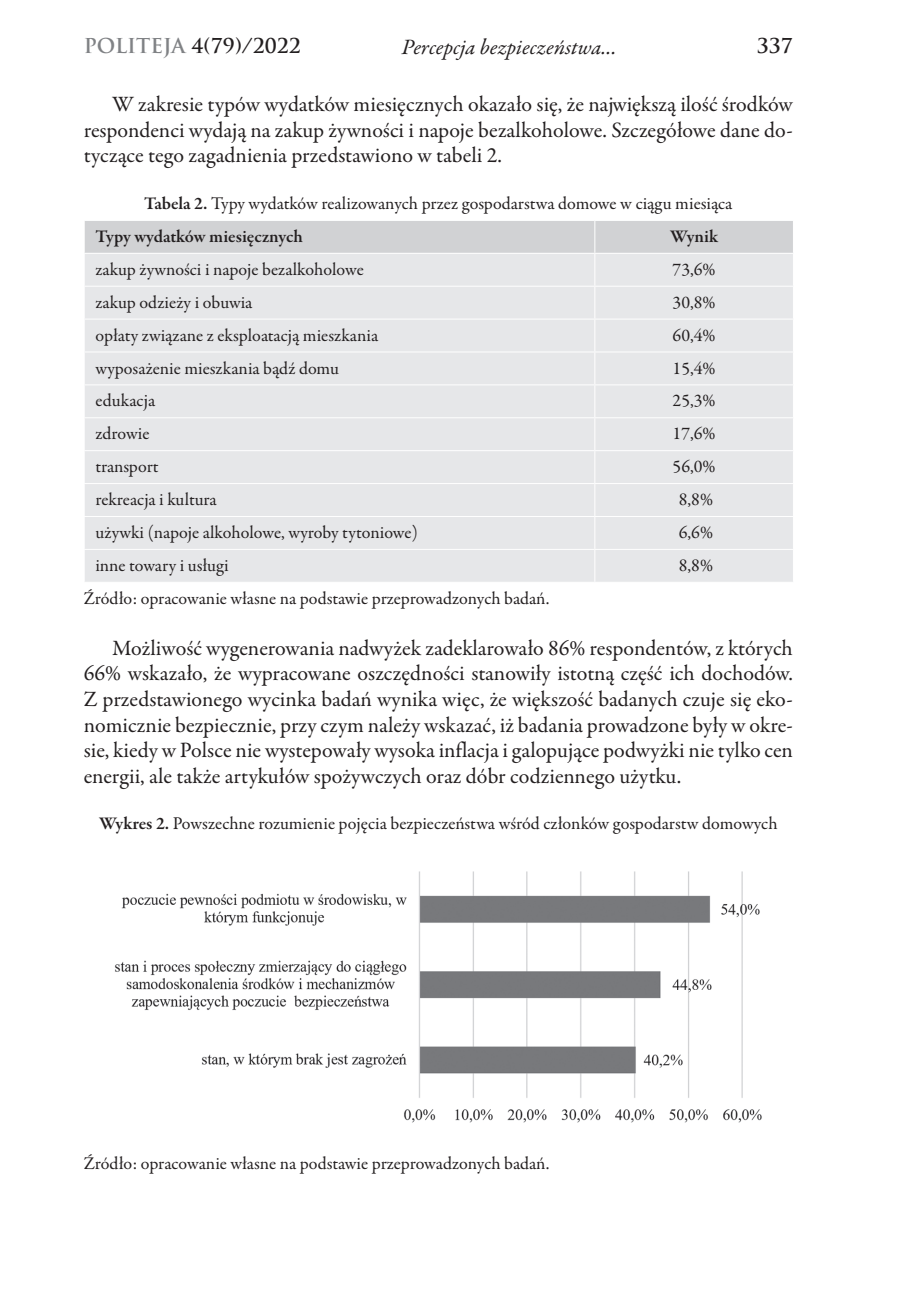
<style>
.page{position:relative;width:908px;height:1303px;background:#fff}
.page>*{position:absolute;margin:0;border:0;box-sizing:border-box;transform-origin:0 0}
.t1{font:22px/25.6px "Garamond Premr Pro";color:#231f20;text-align:justify}
.t2{font:italic 22px "Garamond Premr Pro";color:#231f20}
.t3{font:700 20px "Trajan Pro";color:#231f20}
.t4{font:18px/33.4px "Garamond Premr Pro";color:#231f20}
.t5{font:600 18px "Garamond Premr Pro";color:#231f20}
.s1{color:#808285}
.s2{font-weight:600}
</style>
<div class="page">
<div style="left:85px;top:221px;width:707px;height:32px;background:#d1d2d4"></div>
<div style="left:85px;top:254px;width:707px;height:328px;background:#e6e7e9"></div>
<hr style="left:594px;top:221px;width:1px;height:32px;background:#fff">
<hr style="left:594px;top:254px;width:1px;height:32px;background:#fff">
<hr style="left:84px;top:286px;width:510px;height:1px;background:#fff">
<hr style="left:594px;top:286px;width:199px;height:1px;background:#fff">
<hr style="left:594px;top:287px;width:1px;height:32px;background:#fff">
<hr style="left:84px;top:319px;width:510px;height:1px;background:#fff">
<hr style="left:594px;top:319px;width:199px;height:1px;background:#fff">
<hr style="left:594px;top:320px;width:1px;height:31px;background:#fff">
<hr style="left:84px;top:351px;width:510px;height:1px;background:#fff">
<hr style="left:594px;top:351px;width:199px;height:1px;background:#fff">
<hr style="left:594px;top:352px;width:1px;height:32px;background:#fff">
<hr style="left:84px;top:384px;width:510px;height:1px;background:#fff">
<hr style="left:594px;top:384px;width:199px;height:1px;background:#fff">
<hr style="left:594px;top:385px;width:1px;height:32px;background:#fff">
<hr style="left:84px;top:417px;width:510px;height:1px;background:#fff">
<hr style="left:594px;top:417px;width:199px;height:1px;background:#fff">
<hr style="left:594px;top:418px;width:1px;height:32px;background:#fff">
<hr style="left:84px;top:450px;width:510px;height:1px;background:#fff">
<hr style="left:594px;top:450px;width:199px;height:1px;background:#fff">
<hr style="left:594px;top:451px;width:1px;height:32px;background:#fff">
<hr style="left:84px;top:483px;width:510px;height:1px;background:#fff">
<hr style="left:594px;top:483px;width:199px;height:1px;background:#fff">
<hr style="left:594px;top:484px;width:1px;height:32px;background:#fff">
<hr style="left:84px;top:516px;width:510px;height:1px;background:#fff">
<hr style="left:594px;top:516px;width:199px;height:1px;background:#fff">
<hr style="left:594px;top:517px;width:1px;height:32px;background:#fff">
<hr style="left:84px;top:549px;width:510px;height:1px;background:#fff">
<hr style="left:594px;top:549px;width:199px;height:1px;background:#fff">
<hr style="left:594px;top:550px;width:1px;height:32px;background:#fff">
<img style="left:115px;top:871px;width:647px;height:252px">
<p class="t3" style="left:84px;top:34px;width:218px"><span class="s1">POLITEJA</span> 4(79)/2022</p>
<p class="t2" style="left:401px;top:33px;width:216px">Percepcja bezpieczeństwa…</p>
<p class="t3" style="left:756px;top:34px;width:37px">337</p>
<p class="t1" style="left:84px;top:92px;width:710px;text-indent:28px">W zakresie typów wydatków miesięcznych okazało się, że największą ilość środków respondenci wydają na zakup żywności i napoje bezalkoholowe. Szczegółowe dane do&shy;tyczące tego zagadnienia przedstawiono w tabeli 2.</p>
<p class="t4" style="left:95px;top:187px;width:638px;text-indent:49px"><span class="s2">Tabela 2.</span> Typy wydatków realizowanych przez gospodarstwa domowe w ciągu miesiąca<br><span class="s2">Typy wydatków miesięcznych</span></p>
<p class="t5" style="left:670px;top:225px;width:49px">Wynik</p>
<p class="t4" style="left:95px;top:253px;width:270px">zakup żywności i napoje bezalkoholowe</p>
<p class="t4" style="left:672px;top:253px;width:44px">73,6%</p>
<p class="t4" style="left:95px;top:286px;width:158px">zakup odzieży i obuwia</p>
<p class="t4" style="left:672px;top:286px;width:44px">30,8%</p>
<p class="t4" style="left:95px;top:319px;width:284px">opłaty związane z eksploatacją mieszkania</p>
<p class="t4" style="left:672px;top:319px;width:44px">60,4%</p>
<p class="t4" style="left:95px;top:352px;width:245px">wyposażenie mieszkania bądź domu</p>
<p class="t4" style="left:672px;top:352px;width:44px">15,4%</p>
<p class="t4" style="left:95px;top:384px;width:61px">edukacja</p>
<p class="t4" style="left:672px;top:384px;width:44px">25,3%</p>
<p class="t4" style="left:95px;top:417px;width:55px">zdrowie</p>
<p class="t4" style="left:672px;top:417px;width:44px">17,6%</p>
<p class="t4" style="left:95px;top:450px;width:65px">transport</p>
<p class="t4" style="left:672px;top:450px;width:44px">56,0%</p>
<p class="t4" style="left:95px;top:483px;width:122px">rekreacja i kultura</p>
<p class="t4" style="left:678px;top:483px;width:36px">8,8%</p>
<p class="t4" style="left:95px;top:516px;width:324px">używki (napoje alkoholowe, wyroby tytoniowe)</p>
<p class="t4" style="left:678px;top:516px;width:36px">6,6%</p>
<p class="t4" style="left:95px;top:549px;width:134px">inne towary i usługi</p>
<p class="t4" style="left:678px;top:549px;width:36px">8,8%</p>
<p class="t4" style="left:84px;top:581px;width:467px">Źródło: opracowanie własne na podstawie przeprowadzonych badań.</p>
<p class="t1" style="left:84px;top:635px;width:710px;text-indent:28px">Możliwość wygenerowania nadwyżek zadeklarowało 86% respondentów, z których 66% wskazało, że wypracowane oszczędności stanowiły istotną część ich dochodów.<br>Z przedstawionego wycinka badań wynika więc, że większość badanych czuje się eko&shy;nomicznie bezpiecznie, przy czym należy wskazać, iż badania prowadzone były w okre&shy;sie, kiedy w Polsce nie wystepowały wysoka inflacja i galopujące podwyżki nie tylko cen energii, ale także artykułów spożywczych oraz dóbr codziennego użytku.</p>
<p class="t4" style="left:99px;top:807px;width:680px"><span class="s2">Wykres 2.</span> Powszechne rozumienie pojęcia bezpieczeństwa wśród członków gospodarstw domowych</p>
<p class="t4" style="left:84px;top:1146px;width:467px">Źródło: opracowanie własne na podstawie przeprowadzonych badań.</p>
</div>
